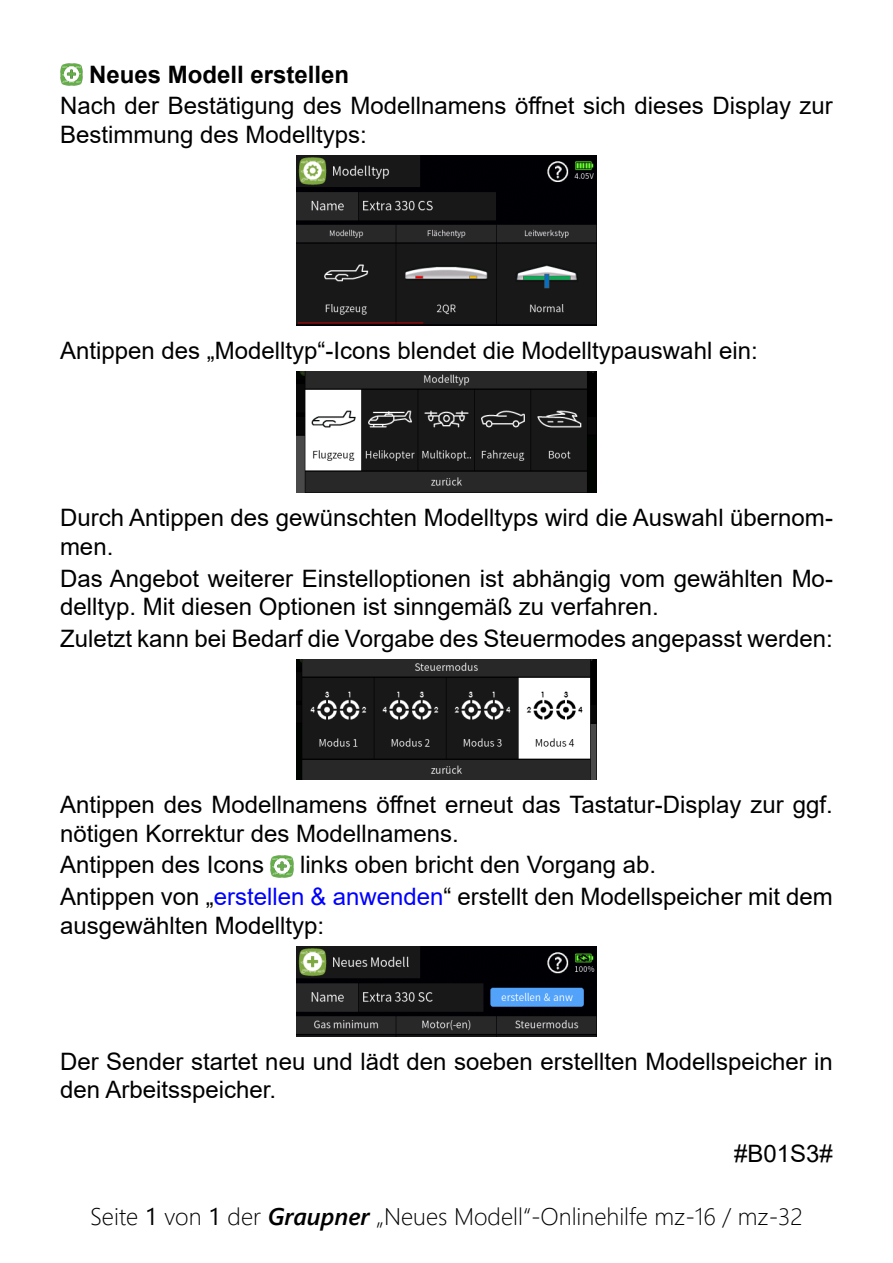
<style>
.page{position:relative;width:893px;height:1263px;background:#fff}
.page>*{position:absolute;margin:0;border:0;box-sizing:border-box;transform-origin:0 0}
.t1{font:24px/28.8px "Arial";color:#000}
.t2{font:300 24px "Segoe UI";color:#000}
.t3{font:700 24px "Arial";color:#000}
.s1{color:#00f}
.s2{font-weight:400}
.s3{font-weight:600;font-style:italic}
</style>
<div class="page">
<img style="left:60px;top:63px;width:22px;height:23px">
<img style="left:296px;top:155px;width:300px;height:170px">
<img style="left:296px;top:371px;width:300px;height:122px">
<img style="left:296px;top:659px;width:300px;height:120px">
<img style="left:271px;top:855px;width:22px;height:23px">
<img style="left:296px;top:946px;width:300px;height:90px">
<p class="t3" style="left:89px;top:57px;width:262px">Neues Modell erstellen</p>
<p class="t1" style="left:60px;top:91px;width:774px">Nach der Bestätigung des Modellnamens öffnet sich dieses Display zur<br>Bestimmung des Modelltyps:</p>
<p class="t1" style="left:60px;top:336px;width:699px">Antippen des „Modelltyp“-Icons blendet die Modelltypauswahl ein:</p>
<p class="t1" style="left:60px;top:503px;width:774px">Durch Antippen des gewünschten Modelltyps wird die Auswahl übernom&shy;men.</p>
<p class="t1" style="left:60px;top:563px;width:774px">Das Angebot weiterer Einstelloptionen ist abhängig vom gewählten Mo&shy;delltyp. Mit diesen Optionen ist sinngemäß zu verfahren.</p>
<p class="t1" style="left:60px;top:624px;width:774px">Zuletzt kann bei Bedarf die Vorgabe des Steuermodes angepasst werden:</p>
<p class="t1" style="left:60px;top:790px;width:774px">Antippen des Modellnamens öffnet erneut das Tastatur-Display zur ggf. nötigen Korrektur des Modellnamens.</p>
<p class="t1" style="left:60px;top:850px;width:206px">Antippen des Icons</p>
<p class="t1" style="left:60px;top:849px;width:774px;line-height:31.8px;text-indent:240px">links oben bricht den Vorgang ab.<br>Antippen von „<span class="s1">erstellen &amp; anwenden</span>“ erstellt den Modellspeicher mit dem</p>
<p class="t1" style="left:60px;top:911px;width:266px">ausgewählten Modelltyp:</p>
<p class="t1" style="left:60px;top:1046px;width:774px">Der Sender startet neu und lädt den soeben erstellten Modellspeicher in den Arbeitsspeicher.</p>
<p class="t1" style="left:734px;top:1139px;width:100px">#B01S3#</p>
<p class="t2" style="left:90px;top:1194px;width:714px">Seite <span class="s2">1</span> von <span class="s2">1</span> der <span class="s3">Graupner</span> „Neues Modell“-Onlinehilfe mz-16 / mz-32</p>
</div>
